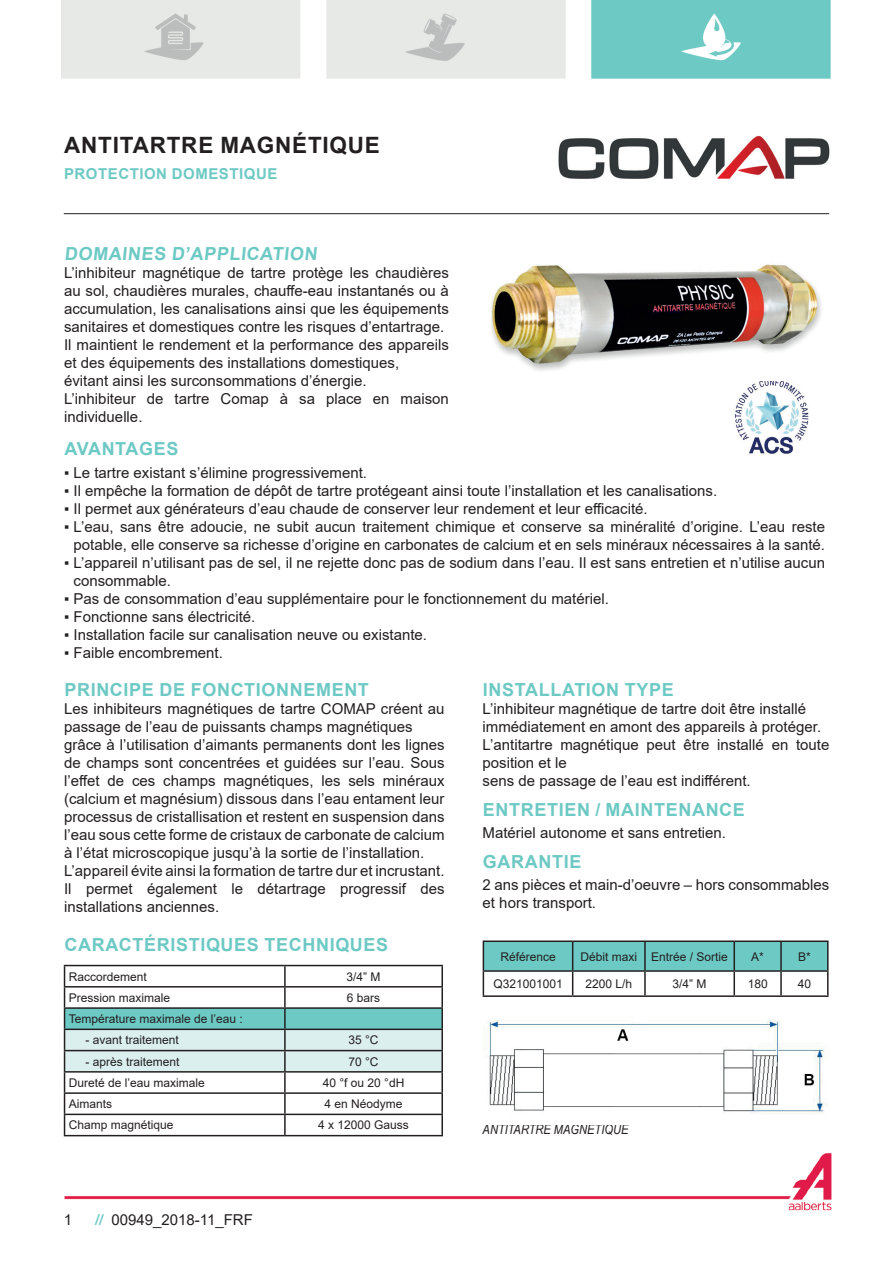
<style>
.page{position:relative;width:893px;height:1263px;background:#fff}
.page>*{position:absolute;margin:0;border:0;box-sizing:border-box;transform-origin:0 0}
.t1{font:700 22.5px "Arial";letter-spacing:.035em;color:#231f20}
.t2{font:700 18px "Arial";letter-spacing:.035em;color:#6dc9c4}
.t3{font:15px/18px "Arial";color:#231f20}
.t4{font:700 15px "Arial";letter-spacing:.035em;color:#6dc9c4}
.t5{font:italic 13.5px "Arial Narrow";color:#231f20}
.t6{font:12px "Arial";color:#231f20}
.s1{font-weight:700;color:#6dc9c4}
</style>
<div class="page">
<img style="left:64px;top:1153px;width:768px;height:58px">
<img style="left:61px;top:0;width:770px;height:79px">
<img style="left:558px;top:135px;width:272px;height:44px">
<hr style="left:64px;top:213px;width:765px;height:1px;background:#231f20">
<img style="left:734px;top:381px;width:75px;height:73px">
<img style="left:491px;top:264px;width:330px;height:107px">
<hr style="left:483px;top:940px;width:90px;height:2px;background:#231f20">
<hr style="left:573px;top:940px;width:72px;height:2px;background:#231f20">
<hr style="left:645px;top:940px;width:89px;height:2px;background:#231f20">
<hr style="left:734px;top:940px;width:47px;height:2px;background:#231f20">
<hr style="left:781px;top:940px;width:48px;height:2px;background:#231f20">
<hr style="left:827px;top:942px;width:2px;height:28px;background:#231f20">
<svg style="left:483px;top:941px;width:345px;height:54px"></svg>
<hr style="left:645px;top:970px;width:89px;height:2px;background:#231f20">
<hr style="left:644px;top:972px;width:2px;height:23px;background:#231f20">
<hr style="left:734px;top:970px;width:47px;height:2px;background:#231f20">
<hr style="left:733px;top:972px;width:2px;height:23px;background:#231f20">
<hr style="left:781px;top:970px;width:48px;height:2px;background:#231f20">
<hr style="left:780px;top:972px;width:2px;height:23px;background:#231f20">
<hr style="left:827px;top:972px;width:2px;height:23px;background:#231f20">
<hr style="left:483px;top:995px;width:90px;height:2px;background:#231f20">
<hr style="left:573px;top:995px;width:72px;height:2px;background:#231f20">
<hr style="left:645px;top:995px;width:89px;height:2px;background:#231f20">
<hr style="left:734px;top:995px;width:47px;height:2px;background:#231f20">
<hr style="left:781px;top:995px;width:48px;height:2px;background:#231f20">
<svg style="left:64px;top:965px;width:379px;height:170px"></svg>
<hr style="left:285px;top:1113px;width:158px;height:2px;background:#231f20">
<hr style="left:284px;top:1115px;width:2px;height:20px;background:#231f20">
<hr style="left:441px;top:1115px;width:2px;height:20px;background:#231f20">
<hr style="left:64px;top:1135px;width:221px;height:1px;background:#231f20">
<hr style="left:285px;top:1135px;width:158px;height:1px;background:#231f20">
<img style="left:487px;top:1020px;width:342px;height:94px">
<h1 class="t1" style="left:64px;top:130px;width:317px">ANTITARTRE MAGNÉTIQUE</h1>
<p class="t4" style="left:64px;top:163px;width:215px">PROTECTION DOMESTIQUE</p>
<p class="t2" style="left:64px;top:241px;width:257px">DOMAINES D’APPLICATION</p>
<p class="t3" style="left:64px;top:264px;width:386px">L’inhibiteur magnétique de tartre protège les chaudières au sol, chaudières murales, chauffe-eau instantanés ou à accumulation, les canalisations ainsi que les équipements sanitaires et domestiques contre les risques d’entartrage.<br>Il maintient le rendement et la performance des appareils et des équipements des installations domestiques,<br>évitant ainsi les surconsommations d’énergie.<br>L’inhibiteur de tartre Comap à sa place en maison individuelle.</p>
<p class="t2" style="left:64px;top:436px;width:116px">AVANTAGES</p>
<p class="t3" style="left:64px;top:463px;width:304px">▪ Le tartre existant s’élimine progressivement.</p>
<p class="t3" style="left:64px;top:481px;width:655px">▪ Il empêche la formation de dépôt de tartre protégeant ainsi toute l’installation et les canalisations.</p>
<p class="t3" style="left:64px;top:499px;width:585px">▪ Il permet aux générateurs d’eau chaude de conserver leur rendement et leur efficacité.</p>
<p class="t3" style="left:64px;top:517px;width:762px;text-align:right">▪ L’eau, sans être adoucie, ne subit aucun traitement chimique et conserve sa minéralité d’origine. L’eau reste potable, elle conserve sa richesse d’origine en carbonates de calcium et en sels minéraux nécessaires à la santé.</p>
<p class="t3" style="left:74px;top:553px;width:753px;text-indent:-9px">▪ L’appareil n’utilisant pas de sel, il ne rejette donc pas de sodium dans l’eau. Il est sans entretien et n’utilise aucun consommable.</p>
<p class="t3" style="left:64px;top:589px;width:546px">▪ Pas de consommation d’eau supplémentaire pour le fonctionnement du matériel.</p>
<p class="t3" style="left:64px;top:607px;width:193px">▪ Fonctionne sans électricité.</p>
<p class="t3" style="left:64px;top:625px;width:364px">▪ Installation facile sur canalisation neuve ou existante.</p>
<p class="t3" style="left:64px;top:643px;width:160px">▪ Faible encombrement.</p>
<p class="t2" style="left:64px;top:677px;width:306px">PRINCIPE DE FONCTIONNEMENT</p>
<p class="t3" style="left:64px;top:699px;width:382px">Les inhibiteurs magnétiques de tartre COMAP créent au passage de l’eau de puissants champs magnétiques grâce à l’utilisation d’aimants permanents dont les lignes de champs sont concentrées et guidées sur l’eau. Sous l’effet de ces champs magnétiques, les sels minéraux (calcium et magnésium) dissous dans l’eau entament leur processus de cristallisation et restent en suspension dans l’eau sous cette forme de cristaux de carbonate de calcium à l’état microscopique jusqu’à la sortie de l’installation.<br>L’appareil évite ainsi la formation de tartre dur et incrustant.<br>Il permet également le détartrage progressif des installations anciennes.</p>
<p class="t2" style="left:64px;top:932px;width:325px">CARACTÉRISTIQUES TECHNIQUES</p>
<p class="t2" style="left:483px;top:677px;width:192px">INSTALLATION TYPE</p>
<p class="t3" style="left:483px;top:699px;width:348px">L’inhibiteur magnétique de tartre doit être installé immédiatement en amont des appareils à protéger.<br>L’antitartre magnétique peut être installé en toute position et le<br>sens de passage de l’eau est indifférent.</p>
<p class="t2" style="left:483px;top:797px;width:263px">ENTRETIEN / MAINTENANCE</p>
<p class="t3" style="left:483px;top:824px;width:245px">Matériel autonome et sans entretien.</p>
<p class="t2" style="left:483px;top:849px;width:100px">GARANTIE</p>
<p class="t3" style="left:483px;top:876px;width:348px">2 ans pièces et main-d’oeuvre – hors consommables et hors transport.</p>
<p class="t6" style="left:500px;top:948px;width:57px">Référence</p>
<p class="t6" style="left:580px;top:948px;width:149px">Débit maxi Entrée / Sortie</p>
<p class="t6" style="left:751px;top:948px;width:14px">A*</p>
<p class="t6" style="left:798px;top:948px;width:14px">B*</p>
<p class="t6" style="left:493px;top:975px;width:71px">Q321001001</p>
<p class="t6" style="left:585px;top:975px;width:48px">2200 L/h</p>
<p class="t6" style="left:673px;top:975px;width:36px">3/4” M</p>
<p class="t6" style="left:748px;top:975px;width:22px">180</p>
<p class="t6" style="left:798px;top:975px;width:15px">40</p>
<p class="t6" style="left:69px;top:968px;width:80px">Raccordement</p>
<p class="t6" style="left:347px;top:968px;width:36px">3/4” M</p>
<p class="t6" style="left:69px;top:989px;width:103px">Pression maximale</p>
<p class="t6" style="left:347px;top:989px;width:35px">6 bars</p>
<p class="t6" style="left:69px;top:1010px;width:176px">Température maximale de l’eau :</p>
<p class="t6" style="left:85px;top:1032px;width:95px">- avant traitement</p>
<p class="t6" style="left:348px;top:1032px;width:32px">35 °C</p>
<p class="t6" style="left:85px;top:1053px;width:96px">- après traitement</p>
<p class="t6" style="left:348px;top:1053px;width:32px">70 °C</p>
<p class="t6" style="left:69px;top:1074px;width:138px">Dureté de l’eau maximale</p>
<p class="t6" style="left:323px;top:1074px;width:83px">40 °f ou 20 °dH</p>
<p class="t6" style="left:69px;top:1096px;width:45px">Aimants</p>
<p class="t6" style="left:325px;top:1096px;width:80px">4 en Néodyme</p>
<p class="t6" style="left:69px;top:1117px;width:106px">Champ magnétique</p>
<p class="t6" style="left:318px;top:1117px;width:92px">4 x 12000 Gauss</p>
<p class="t5" style="left:483px;top:1120px;width:147px">ANTITARTRE MAGNÉTIQUE</p>
<p class="t3" style="left:64px;top:1210px;width:10px">1</p>
<p class="t3" style="left:95px;top:1210px;width:160px"><span class="s1">//</span> 00949_2018-11_FRF</p>
</div>
